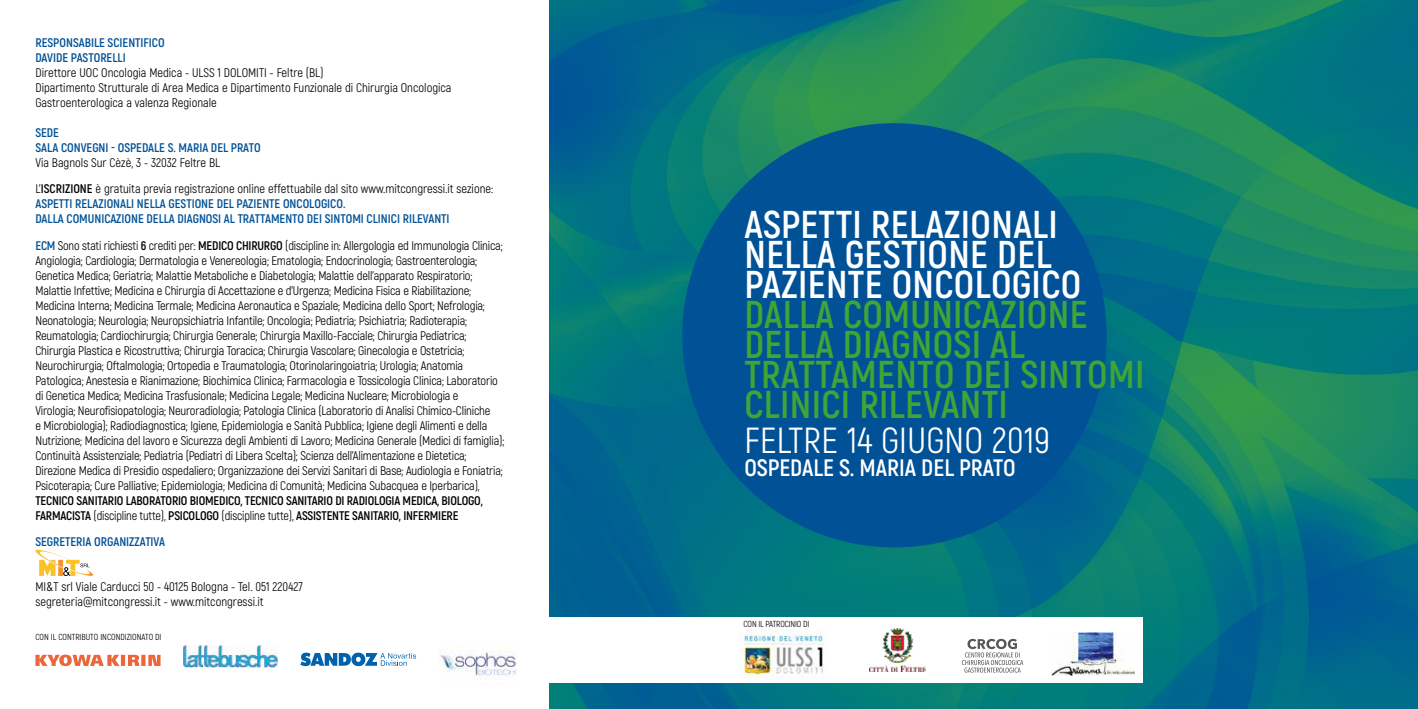
<style>
.page{position:relative;width:1418px;height:709px;background:#fff}
.page>*{position:absolute;margin:0;border:0;box-sizing:border-box;transform-origin:0 0}
.t1{font:700 38.75px/30px "Akrobat";letter-spacing:.01em;color:#3fa535}
.t2{font:700 38.75px/30px "Akrobat";letter-spacing:.01em;color:#fff}
.t3{font:36.25px "Akrobat";letter-spacing:.01em;color:#fff}
.t4{font:700 23.75px "Akrobat";color:#fff}
.t5{font:12.5px/15px "Akrobat";letter-spacing:-.015em;color:#000}
.t6{font:700 12.5px/15px "Akrobat";color:#005196}
.t7{font:700 12.5px/15px "Akrobat";letter-spacing:-.015em;color:#000}
.t8{font:8.75px "Akrobat";color:#000}
.s1{font-weight:700}
.s2{font-weight:700;color:#005196}
.s3{font-weight:400}
</style>
<div class="page">
<img style="left:549px;top:0;width:868px;height:709px">
<div style="left:541px;top:617px;width:601px;height:66px;background:#fff"></div>
<div style="left:682px;top:123px;width:424px;height:424px;background:#005196;border-radius:50%"></div>
<svg style="left:35px;top:550px;width:59px;height:26px"></svg>
<img style="left:739px;top:631px;width:86px;height:49px">
<svg style="left:961px;top:639px;width:62px;height:33px"></svg>
<img style="left:869px;top:628px;width:56px;height:43px">
<img style="left:1051px;top:632px;width:83px;height:43px">
<svg style="left:300px;top:652px;width:116px;height:14px"></svg>
<img style="left:440px;top:643px;width:78px;height:33px">
<svg style="left:35px;top:654px;width:125px;height:12px"></svg>
<img style="left:184px;top:646px;width:93px;height:22px">
<p class="t6" style="left:35px;top:35px;width:131px">RESPONSABILE SCIENTIFICO<br>DAVIDE PASTORELLI</p>
<p class="t5" style="left:35px;top:65px;width:417px">Direttore UOC Oncologia Medica - ULSS 1 DOLOMITI - Feltre (BL)<br>Dipartimento Strutturale di Area Medica e Dipartimento Funzionale di Chirurgia Oncologica<br>Gastroenterologica a valenza Regionale</p>
<p class="t6" style="left:35px;top:125px;width:227px">SEDE<br>SALA CONVEGNI - OSPEDALE S. MARIA DEL PRATO</p>
<p class="t5" style="left:35px;top:149px;width:459px;line-height:26.2px">Via Bagnols Sur Cèzè, 3 - 32032 Feltre BL<br>L’<span class="s1">ISCRIZIONE</span> è gratuita previa registrazione online effettuabile dal sito www.mitcongressi.it sezione:</p>
<p class="t6" style="left:35px;top:196px;width:415px">ASPETTI RELAZIONALI NELLA GESTIONE DEL PAZIENTE ONCOLOGICO.<br>DALLA COMUNICAZIONE DELLA DIAGNOSI AL TRATTAMENTO DEI SINTOMI CLINICI RILEVANTI</p>
<p class="t5" style="left:35px;top:238px;width:470px"><span class="s2">ECM</span> Sono stati richiesti <span class="s1">6</span> crediti per: <span class="s1">MEDICO CHIRURGO</span> (discipline in: Allergologia ed Immunologia Clinica; Angiologia; Cardiologia; Dermatologia e Venereologia; Ematologia; Endocrinologia; Gastroenterologia; Genetica Medica; Geriatria; Malattie Metaboliche e Diabetologia; Malattie dell’apparato Respiratorio; Malattie Infettive; Medicina e Chirurgia di Accettazione e d’Urgenza; Medicina Fisica e Riabilitazione; Medicina Interna; Medicina Termale; Medicina Aeronautica e Spaziale; Medicina dello Sport; Nefrologia; Neonatologia; Neurologia; Neuropsichiatria Infantile; Oncologia; Pediatria; Psichiatria; Radioterapia; Reumatologia; Cardiochirurgia; Chirurgia Generale; Chirurgia Maxillo-Facciale; Chirurgia Pediatrica; Chirurgia Plastica e Ricostruttiva; Chirurgia Toracica; Chirurgia Vascolare; Ginecologia e Ostetricia; Neurochirurgia; Oftalmologia; Ortopedia e Traumatologia; Otorinolaringoiatria; Urologia; Anatomia Patologica; Anestesia e Rianimazione; Biochimica Clinica; Farmacologia e Tossicologia Clinica; Laboratorio di Genetica Medica; Medicina Trasfusionale; Medicina Legale; Medicina Nucleare; Microbiologia e<br>Virologia; Neurofisiopatologia; Neuroradiologia; Patologia Clinica (Laboratorio di Analisi Chimico-Cliniche<br>e Microbiologia); Radiodiagnostica; Igiene, Epidemiologia e Sanità Pubblica; Igiene degli Alimenti e della Nutrizione; Medicina del lavoro e Sicurezza degli Ambienti di Lavoro; Medicina Generale (Medici di famiglia); Continuità Assistenziale; Pediatria (Pediatri di Libera Scelta); Scienza dell’Alimentazione e Dietetica; Direzione Medica di Presidio ospedaliero; Organizzazione dei Servizi Sanitari di Base; Audiologia e Foniatria; Psicoterapia; Cure Palliative; Epidemiologia; Medicina di Comunità; Medicina Subacquea e Iperbarica),</p>
<p class="t7" style="left:35px;top:493px;width:449px">TECNICO SANITARIO LABORATORIO BIOMEDICO, TECNICO SANITARIO DI RADIOLOGIA MEDICA, BIOLOGO,<br>FARMACISTA <span class="s3">(discipline tutte),</span> PSICOLOGO <span class="s3">(discipline tutte),</span> ASSISTENTE SANITARIO, INFERMIERE</p>
<p class="t6" style="left:35px;top:534px;width:131px">SEGRETERIA ORGANIZZATIVA</p>
<p class="t5" style="left:35px;top:579px;width:269px">MI&amp;T srl Viale Carducci 50 - 40125 Bologna - Tel. 051 220427 segreteria@mitcongressi.it - www.mitcongressi.it</p>
<p class="t8" style="left:35px;top:631px;width:128px">CON IL CONTRIBUTO INCONDIZIONATO DI</p>
<h1 class="t2" style="left:744px;top:209px;width:338px">ASPETTI RELAZIONALI<br>NELLA GESTIONE DEL<br>PAZIENTE ONCOLOGICO</h1>
<h1 class="t1" style="left:744px;top:299px;width:401px">DALLA COMUNICAZIONE<br>DELLA DIAGNOSI AL<br>TRATTAMENTO DEI SINTOMI<br>CLINICI RILEVANTI</h1>
<h2 class="t3" style="left:744px;top:418px;width:307px">FELTRE 14 GIUGNO 2019</h2>
<h3 class="t4" style="left:744px;top:453px;width:273px">OSPEDALE S. MARIA DEL PRATO</h3>
<p class="t8" style="left:743px;top:619px;width:67px">CON IL PATROCINIO DI</p>
</div>
